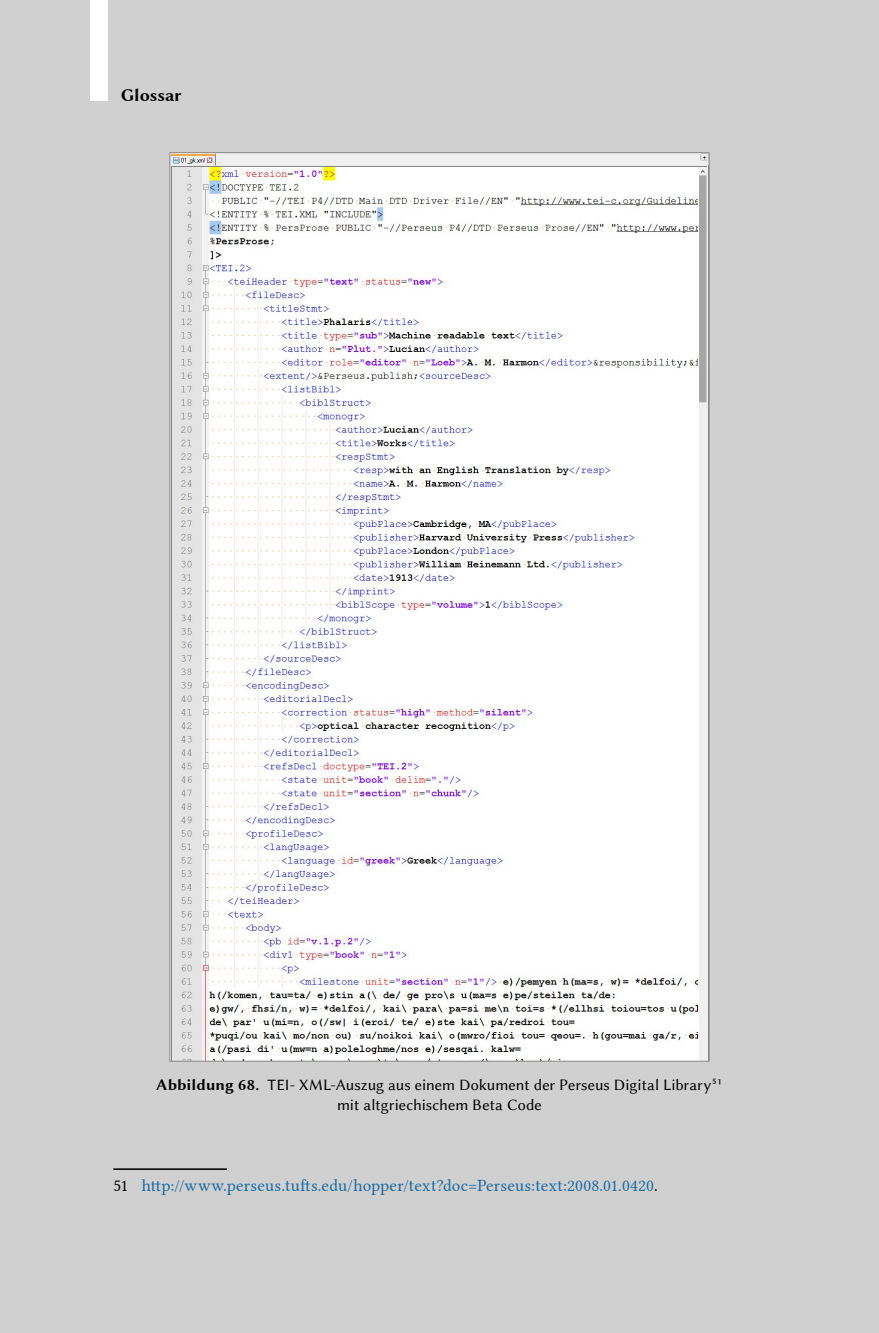
<style>
.page{position:relative;width:879px;height:1333px;background:#fff}
.page>*{position:absolute;margin:0;border:0;box-sizing:border-box;transform-origin:0 0}
.t1{font:18px "Lin Biolinum B";color:#000}
.Fußnote{font:17px "Lin Libertine";letter-spacing:.015em;color:#1769a3}
.Bildlegende_Negativ{font:16px/19.2px "Lin Biolinum";letter-spacing:.005em;color:#000;text-align:center}
.s1{font-family:"Lin Biolinum B"}
.s2{color:#000}
</style>
<div class="page">
<div style="left:0;top:0;width:879px;height:1332px;background:#d0d0d0"></div>
<div style="left:91px;top:0;width:17px;height:101px;background:#fff"></div>
<hr style="left:113px;top:1168px;width:114px;height:1px;background:#000">
<svg style="left:169px;top:152px;width:541px;height:910px;background:#f2f1f3"></svg>
<p class="t1" style="left:121px;top:83px;width:63px">Glossar</p>
<p class="Bildlegende_Negativ" style="left:156px;top:1075px;width:568px"><span class="s1">Abbildung 68.</span> TEI- XML-Auszug aus einem Dokument der Perseus Digital Library51 mit altgriechischem Beta Code</p>
<p class="Fußnote" style="left:113px;top:1171px;width:546px"><span class="s2">51</span> http://www.perseus.tufts.edu/hopper/text?doc=Perseus:text:2008.01.0420<span class="s2">.</span></p>
</div>
